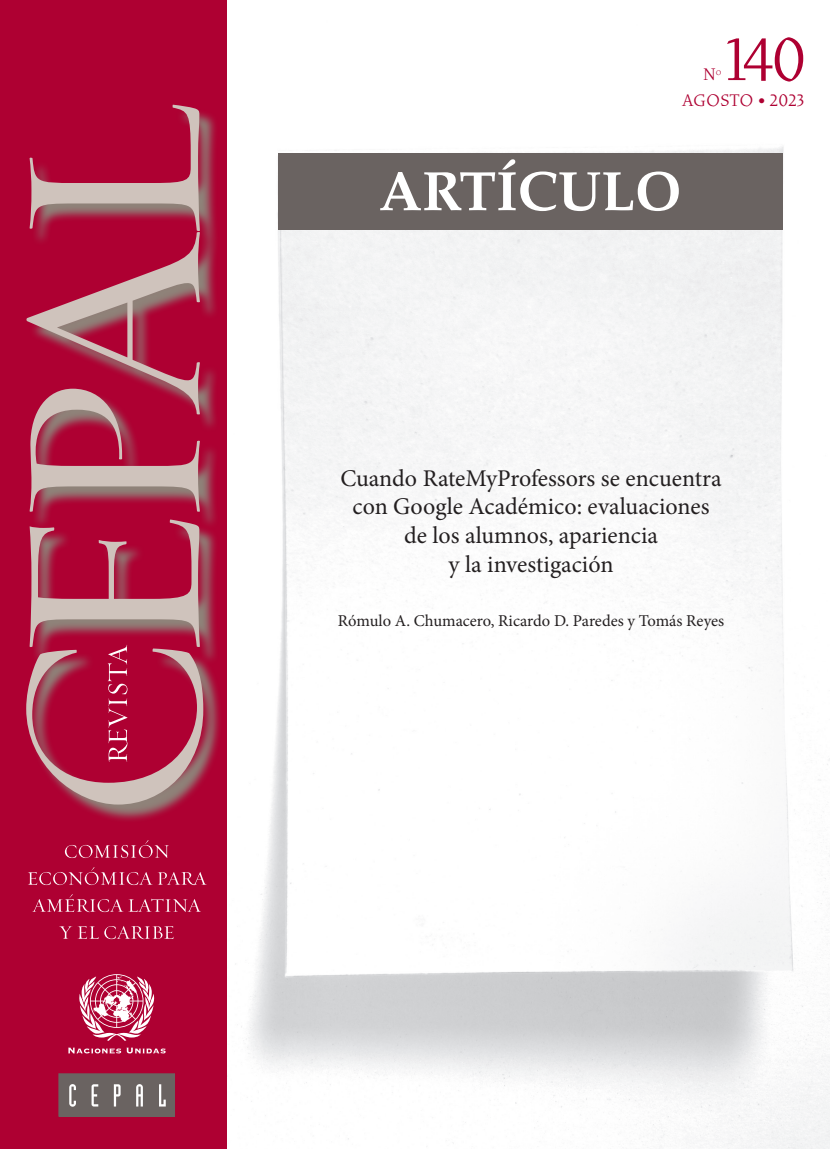
<style>
.page{position:relative;width:830px;height:1149px;background:#fff}
.page>*{position:absolute;margin:0;border:0;box-sizing:border-box;transform-origin:0 0}
.t1{font:300 75px "Vendetta OT";color:#ae0032}
.t2{font:55.5px "Palatino LT Std Bold SC800";color:#fff}
.Titulo_articulo{font:24px/28.8px "Minion Pro";color:#231f20;text-align:center}
.t3{font:300 21px "Vendetta OT";color:#ae0032}
.Autor{font:16.5px "Minion Pro";color:#231f20}
.t4{font:300 8.4px "Vendetta OT";color:#ae0032}
</style>
<div class="page">
<img style="left:241px;top:147px;width:588px;height:1001px">
<div style="left:278px;top:153px;width:503px;height:77px;background:#6a6361"></div>
<div style="left:0;top:0;width:227px;height:1148px;background:#ae0032"></div>
<svg style="left:79px;top:113px;width:141px;height:707px"></svg>
<svg style="left:26px;top:104px;width:177px;height:700px"></svg>
<svg style="left:108px;top:644px;width:19px;height:117px"></svg>
<svg style="left:59px;top:926px;width:115px;height:12px"></svg>
<svg style="left:33px;top:894px;width:167px;height:17px"></svg>
<svg style="left:28px;top:867px;width:177px;height:17px"></svg>
<svg style="left:65px;top:840px;width:104px;height:17px"></svg>
<svg style="left:68px;top:1047px;width:97px;height:6px"></svg>
<div style="left:59px;top:1073px;width:115px;height:42px;background:#6a6361"></div>
<div style="left:59px;top:1073px;width:116px;height:42px;border:1px solid #6a6361"></div>
<svg style="left:69px;top:1084px;width:7px;height:22px"></svg>
<svg style="left:91px;top:1084px;width:7px;height:22px"></svg>
<svg style="left:114px;top:1084px;width:6px;height:22px"></svg>
<svg style="left:136px;top:1084px;width:7px;height:22px"></svg>
<svg style="left:159px;top:1084px;width:7px;height:22px"></svg>
<svg style="left:79px;top:974px;width:75px;height:66px"></svg>
<p class="t1" style="left:724px;top:22px;width:84px">140</p>
<p class="t3" style="left:702px;top:64px;width:15px">N</p>
<p class="t4" style="left:715px;top:68px;width:7px">O</p>
<p class="t3" style="left:682px;top:90px;width:124px">AGOSTO • 2023</p>
<p class="t2" style="left:378px;top:159px;width:304px">ARTÍCULO</p>
<p class="Titulo_articulo" style="left:340px;top:463px;width:382px">Cuando RateMyProfessors se encuentra con Google Académico: evaluaciones de los alumnos, apariencia<br>y la investigación</p>
<p class="Autor" style="left:338px;top:609px;width:387px">Rómulo A. Chumacero, Ricardo D. Paredes y Tomás Reyes</p>
</div>
